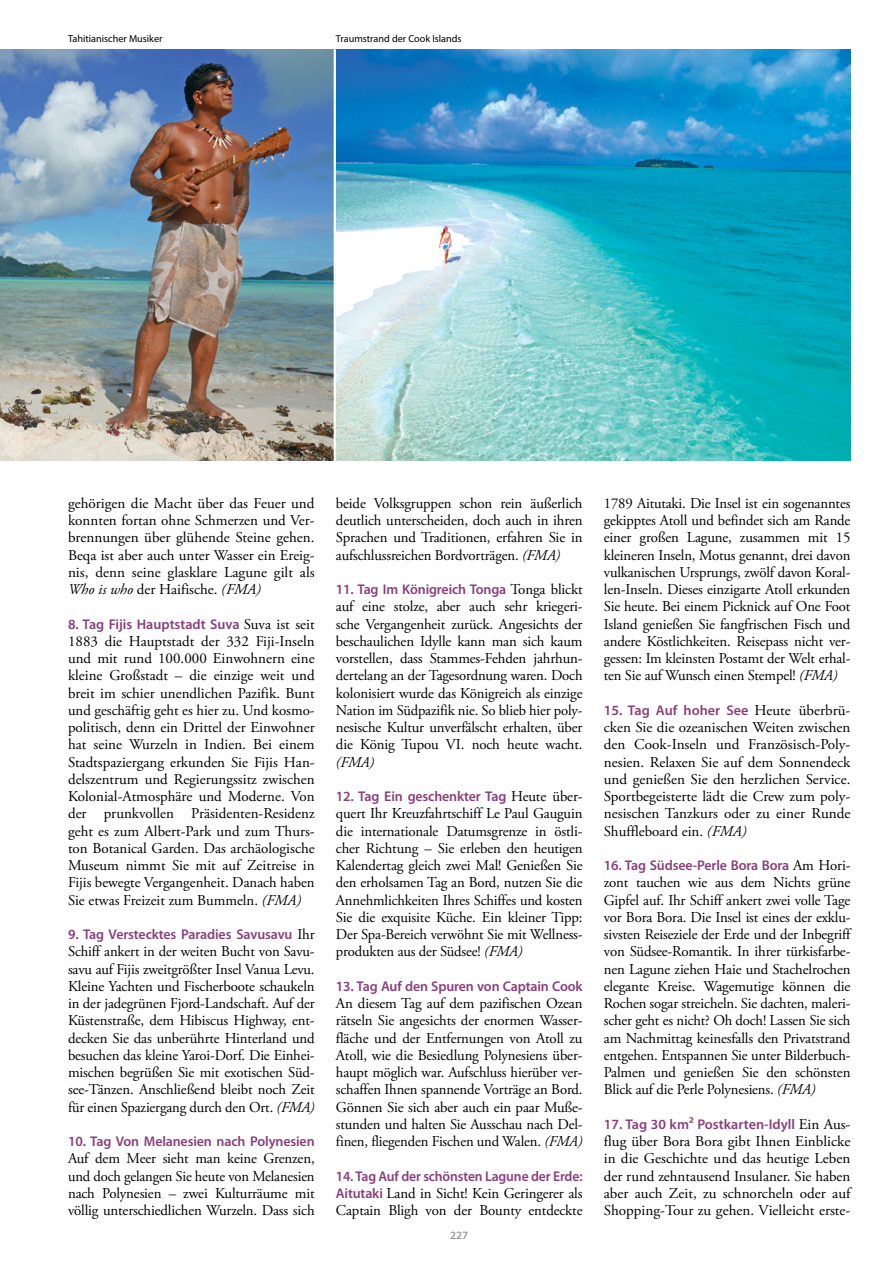
<style>
.page{position:relative;width:893px;height:1263px;background:#fff}
.page>*{position:absolute;margin:0;border:0;box-sizing:border-box;transform-origin:0 0}
.t1{font:15px/17.2px "Adobe Garamond Pro";letter-spacing:-.01em;color:#000;text-align:justify}
.t2{font:italic 15px "Adobe Garamond Pro";color:#000}
.t3{font:600 14.1px "Myriad Pro";letter-spacing:-.01em;color:#893e7b}
.t4{font:600 11.25px "Myriad Pro";color:#9a9897}
.t5{font:10.2px "Myriad Pro";color:#000}
.s1{font-style:italic}
.s2{font-family:"Adobe Garamond Pro";font-weight:400;font-size:15px;color:#000}
.s3{font-family:"Myriad Pro";font-weight:600;font-size:14.1px;color:#893e7b}
</style>
<div class="page">
<img style="left:0;top:49px;width:850px;height:412px">
<hr style="left:334px;top:49px;width:2px;height:412px;background:#fff">
<p class="t5" style="left:68px;top:33px;width:96px">Tahitianischer Musiker</p>
<p class="t5" style="left:336px;top:33px;width:127px">Traumstrand der Cook Islands</p>
<p class="t1" style="left:68px;top:495px;width:248px">gehörigen die Macht über das Feuer und konnten fortan ohne Schmerzen und Ver&shy;brennungen über glühende Steine gehen.<br>Beqa ist aber auch unter Wasser ein Ereig&shy;nis, denn seine glasklare Lagune gilt als <span class="s1">Who is who</span> der Haifische. <span class="s1">(FMA)</span></p>
<p class="t3" style="left:68px;top:616px;width:248px">8. Tag Fijis Hauptstadt Suva <span class="s2">Suva ist seit</span></p>
<p class="t1" style="left:68px;top:633px;width:248px">1883 die Hauptstadt der 332 Fiji-Inseln und mit rund 100.000 Einwohnern eine kleine Großstadt – die einzige weit und breit im schier unendlichen Pazifik. Bunt und geschäftig geht es hier zu. Und kosmo&shy;politisch, denn ein Drittel der Einwohner hat seine Wurzeln in Indien. Bei einem Stadtspaziergang erkunden Sie Fijis Han&shy;delszentrum und Regierungssitz zwischen Kolonial-Atmosphäre und Moderne. Von der prunkvollen Präsidenten-Residenz geht es zum Albert-Park und zum Thurs&shy;ton Botanical Garden. Das archäologische Museum nimmt Sie mit auf Zeitreise in Fijis bewegte Vergangenheit. Danach haben Sie etwas Freizeit zum Bummeln. <span class="s1">(FMA)</span></p>
<p class="t3" style="left:68px;top:927px;width:248px">9. Tag Verstecktes Paradies Savusavu <span class="s2">Ihr</span></p>
<p class="t1" style="left:68px;top:943px;width:248px">Schiff ankert in der weiten Bucht von Savu&shy;savu auf Fijis zweitgrößter Insel Vanua Levu.<br>Kleine Yachten und Fischerboote schaukeln in der jadegrünen Fjord-Landschaft. Auf der Küstenstraße, dem Hibiscus Highway, ent&shy;decken Sie das unberührte Hinterland und besuchen das kleine Yaroi-Dorf. Die Einhei&shy;mischen begrüßen Sie mit exotischen Süd&shy;see-Tänzen. Anschließend bleibt noch Zeit für einen Spaziergang durch den Ort. <span class="s1">(FMA)</span></p>
<p class="t3" style="left:68px;top:1134px;width:248px">10. Tag Von Melanesien nach Polynesien</p>
<p class="t1" style="left:68px;top:1150px;width:248px">Auf dem Meer sieht man keine Grenzen, und doch gelangen Sie heute von Melanesien nach Polynesien – zwei Kulturräume mit völlig unterschiedlichen Wurzeln. Dass sich</p>
<p class="t1" style="left:336px;top:495px;width:248px">beide Volksgruppen schon rein äußerlich deutlich unterscheiden, doch auch in ihren Sprachen und Traditionen, erfahren Sie in aufschlussreichen Bordvorträgen. <span class="s1">(FMA)</span></p>
<p class="t3" style="left:336px;top:582px;width:248px">11. Tag Im Königreich Tonga <span class="s2">Tonga blickt</span></p>
<p class="t1" style="left:336px;top:598px;width:248px">auf eine stolze, aber auch sehr kriegeri&shy;sche Vergangenheit zurück. Angesichts der beschaulichen Idylle kann man sich kaum vorstellen, dass Stammes-Fehden jahrhun&shy;dertelang an der Tagesordnung waren. Doch kolonisiert wurde das Königreich als einzige Nation im Südpazifik nie. So blieb hier poly&shy;nesische Kultur unverfälscht erhalten, über die König Tupou VI. noch heute wacht.</p>
<p class="t2" style="left:336px;top:753px;width:40px">(FMA)</p>
<p class="t3" style="left:336px;top:789px;width:248px">12. Tag Ein geschenkter Tag <span class="s2">Heute über-</span></p>
<p class="t1" style="left:336px;top:805px;width:248px">quert Ihr Kreuzfahrtschiff Le Paul Gauguin die internationale Datumsgrenze in östli&shy;cher Richtung – Sie erleben den heutigen Kalendertag gleich zwei Mal! Genießen Sie den erholsamen Tag an Bord, nutzen Sie die Annehmlichkeiten Ihres Schiffes und kosten Sie die exquisite Küche. Ein kleiner Tipp:<br>Der Spa-Bereich verwöhnt Sie mit Wellness&shy;produkten aus der Südsee! <span class="s1">(FMA)</span></p>
<p class="t3" style="left:336px;top:978px;width:248px">13. Tag Auf den Spuren von Captain Cook</p>
<p class="t1" style="left:336px;top:995px;width:248px">An diesem Tag auf dem pazifischen Ozean rätseln Sie angesichts der enormen Wasser&shy;fläche und der Entfernungen von Atoll zu Atoll, wie die Besiedlung Polynesiens über&shy;haupt möglich war. Aufschluss hierüber ver&shy;schaffen Ihnen spannende Vorträge an Bord.<br>Gönnen Sie sich aber auch ein paar Muße&shy;stunden und halten Sie Ausschau nach Del&shy;finen, fliegenden Fischen und Walen. <span class="s1">(FMA)</span></p>
<p class="t3" style="left:336px;top:1168px;width:248px">14. Tag Auf der schönsten Lagune der Erde:</p>
<p class="t1" style="left:336px;top:1185px;width:248px"><span class="s3">Aitutaki</span> Land in Sicht! Kein Geringerer als<br>Captain Bligh von der Bounty entdeckte</p>
<p class="t4" style="left:450px;top:1229px;width:20px">227</p>
<p class="t1" style="left:604px;top:495px;width:248px">1789 Aitutaki. Die Insel ist ein sogenanntes gekipptes Atoll und befindet sich am Rande einer großen Lagune, zusammen mit 15 kleineren Inseln, Motus genannt, drei davon vulkanischen Ursprungs, zwölf davon Koral&shy;len-Inseln. Dieses einzigarte Atoll erkunden Sie heute. Bei einem Picknick auf One Foot Island genießen Sie fangfrischen Fisch und andere Köstlichkeiten. Reisepass nicht ver&shy;gessen: Im kleinsten Postamt der Welt erhal&shy;ten Sie auf Wunsch einen Stempel! <span class="s1">(FMA)</span></p>
<p class="t3" style="left:604px;top:702px;width:248px">15. Tag Auf hoher See <span class="s2">Heute überbrü-</span></p>
<p class="t1" style="left:604px;top:719px;width:248px">cken Sie die ozeanischen Weiten zwischen den Cook-Inseln und Französisch-Poly&shy;nesien. Relaxen Sie auf dem Sonnendeck und genießen Sie den herzlichen Service.<br>Sportbegeisterte lädt die Crew zum poly&shy;nesischen Tanzkurs oder zu einer Runde Shuffleboard ein. <span class="s1">(FMA)</span></p>
<p class="t3" style="left:604px;top:858px;width:248px">16. Tag Südsee-Perle Bora Bora <span class="s2">Am Hori-</span></p>
<p class="t1" style="left:604px;top:874px;width:248px">zont tauchen wie aus dem Nichts grüne Gipfel auf. Ihr Schiff ankert zwei volle Tage vor Bora Bora. Die Insel ist eines der exklu&shy;sivsten Reiseziele der Erde und der Inbegriff von Südsee-Romantik. In ihrer türkisfarbe&shy;nen Lagune ziehen Haie und Stachelrochen elegante Kreise. Wagemutige können die Rochen sogar streicheln. Sie dachten, maleri&shy;scher geht es nicht? Oh doch! Lassen Sie sich am Nachmittag keinesfalls den Privatstrand entgehen. Entspannen Sie unter Bilderbuch-Palmen und genießen Sie den schönsten Blick auf die Perle Polynesiens. <span class="s1">(FMA)</span></p>
<p class="t3" style="left:604px;top:1116px;width:248px">17. Tag 30 km² Postkarten-Idyll <span class="s2">Ein Aus-</span></p>
<p class="t1" style="left:604px;top:1133px;width:248px">flug über Bora Bora gibt Ihnen Einblicke in die Geschichte und das heutige Leben der rund zehntausend Insulaner. Sie haben aber auch Zeit, zu schnorcheln oder auf Shopping-Tour zu gehen. Vielleicht erste-</p>
</div>
